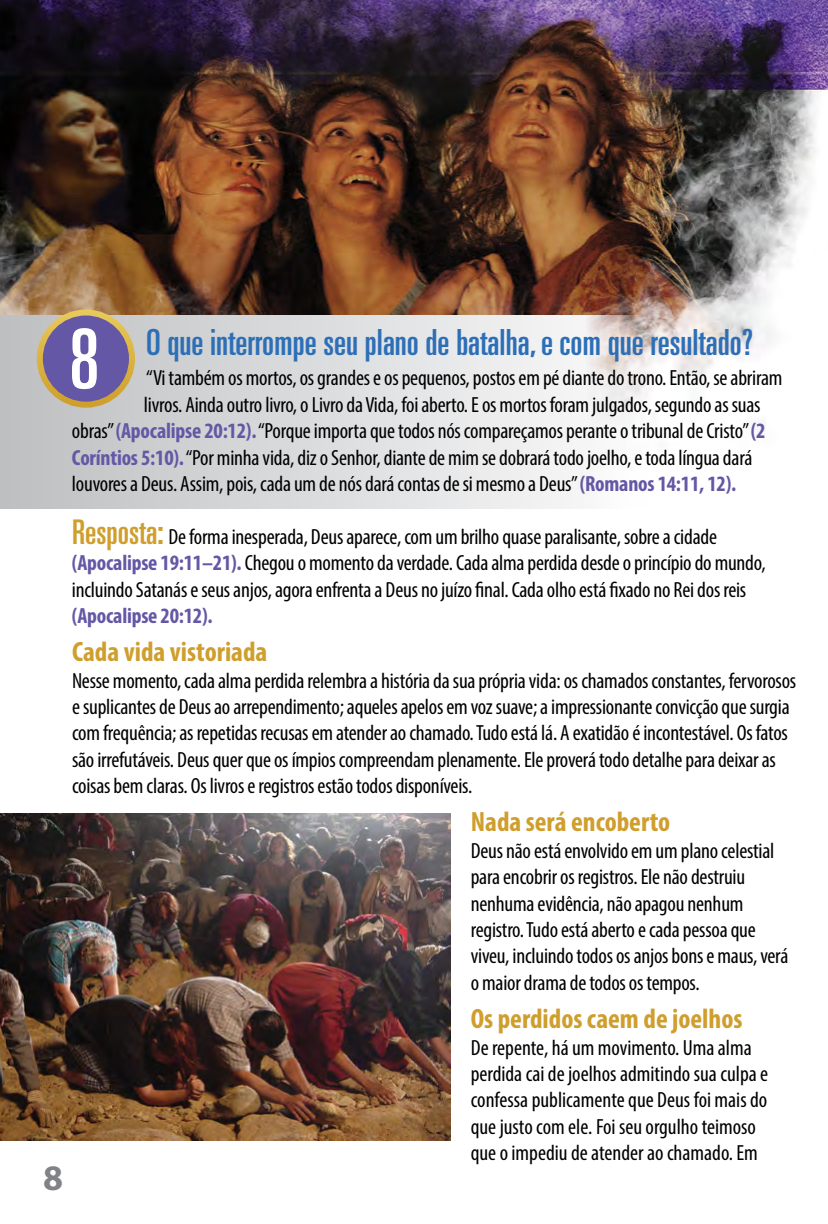
<style>
.page{position:relative;width:828px;height:1224px;background:#fff}
.page>*{position:absolute;margin:0;border:0;box-sizing:border-box;transform-origin:0 0}
.t1{font:ultra-condensed 83px "Univers";color:#fff}
.t2{font:ultra-condensed 36px "Univers";color:#2d6fb7}
.t3{font:700 36px "Myriad Pro";color:#808285}
.t4{font:700 condensed 28px "Myriad Pro";color:#cf9e2d}
.t5{font:condensed 22px/26.4px "Myriad Pro";letter-spacing:-.01em;color:#000}
.t6{font:700 condensed 22px "Myriad Pro";letter-spacing:-.01em;color:#6458a6}
.s1{font-weight:700;color:#6458a6}
.s2{font-family:"Univers";font-stretch:ultra-condensed;font-size:34px;color:#cf9e2d}
</style>
<div class="page">
<img style="left:0;top:0;width:828px;height:381px">
<div style="left:0;top:316px;width:647px;height:193px;background:linear-gradient(to right,#bec0c1,#f9f7f8)"></div>
<div style="left:40px;top:313px;width:92px;height:92px;background:#6458a6;border-radius:50%"></div>
<div style="left:37px;top:310px;width:98px;height:98px;border:6px solid #fff;border-radius:50%"></div>
<img style="left:0;top:814px;width:450px;height:327px">
<h2 class="t3" style="left:43px;top:1155px;width:21px">8</h2>
<h1 class="t1" style="left:69px;top:312px;width:32px">8</h1>
<h2 class="t2" style="left:146px;top:321px;width:608px">O que interrompe seu plano de batalha, e com que resultado?</h2>
<p class="t5" style="left:146px;top:365px;width:638px">“Vi também os mortos, os grandes e os pequenos, postos em pé diante do trono. Então, se abriram</p>
<p class="t5" style="left:144px;top:391px;width:618px">livros. Ainda outro livro, o Livro da Vida, foi aberto. E os mortos foram julgados, segundo as suas</p>
<p class="t5" style="left:72px;top:417px;width:695px">obras” <span class="s1">(Apocalipse 20:12).</span> “Porque importa que todos nós compareçamos perante o tribunal de Cristo” <span class="s1">(2</span></p>
<p class="t5" style="left:72px;top:444px;width:682px"><span class="s1">Coríntios 5:10).</span> “Por minha vida, diz o Senhor, diante de mim se dobrará todo joelho, e toda língua dará</p>
<p class="t5" style="left:72px;top:470px;width:666px">louvores a Deus. Assim, pois, cada um de nós dará contas de si mesmo a Deus” <span class="s1">(Romanos 14:11, 12).</span></p>
<p class="t5" style="left:72px;top:523px;width:695px"><span class="s2">Resposta:</span> De forma inesperada, Deus aparece, com um brilho quase paralisante, sobre a cidade <span class="s1">(Apocalipse 19:11–21).</span> Chegou o momento da verdade. Cada alma perdida desde o princípio do mundo, incluindo Satanás e seus anjos, agora enfrenta a Deus no juízo final. Cada olho está fixado no Rei dos reis</p>
<p class="t6" style="left:72px;top:602px;width:142px">(Apocalipse 20:12).</p>
<p class="t4" style="left:72px;top:634px;width:197px">Cada vida vistoriada</p>
<p class="t5" style="left:72px;top:667px;width:726px">Nesse momento, cada alma perdida relembra a história da sua própria vida: os chamados constantes, fervorosos e suplicantes de Deus ao arrependimento; aqueles apelos em voz suave; a impressionante convicção que surgia com frequência; as repetidas recusas em atender ao chamado. Tudo está lá. A exatidão é incontestável. Os fatos são irrefutáveis. Deus quer que os ímpios compreendam plenamente. Ele proverá todo detalhe para deixar as coisas bem claras. Os livros e registros estão todos disponíveis.</p>
<p class="t4" style="left:471px;top:805px;width:201px">Nada será encoberto</p>
<p class="t5" style="left:471px;top:837px;width:319px">Deus não está envolvido em um plano celestial para encobrir os registros. Ele não destruiu nenhuma evidência, não apagou nenhum registro. Tudo está aberto e cada pessoa que viveu, incluindo todos os anjos bons e maus, verá o maior drama de todos os tempos.</p>
<p class="t4" style="left:471px;top:1001px;width:273px">Os perdidos caem de joelhos</p>
<p class="t5" style="left:471px;top:1034px;width:299px">De repente, há um movimento. Uma alma perdida cai de joelhos admitindo sua culpa e confessa publicamente que Deus foi mais do que justo com ele. Foi seu orgulho teimoso que o impediu de atender ao chamado. Em</p>
</div>
